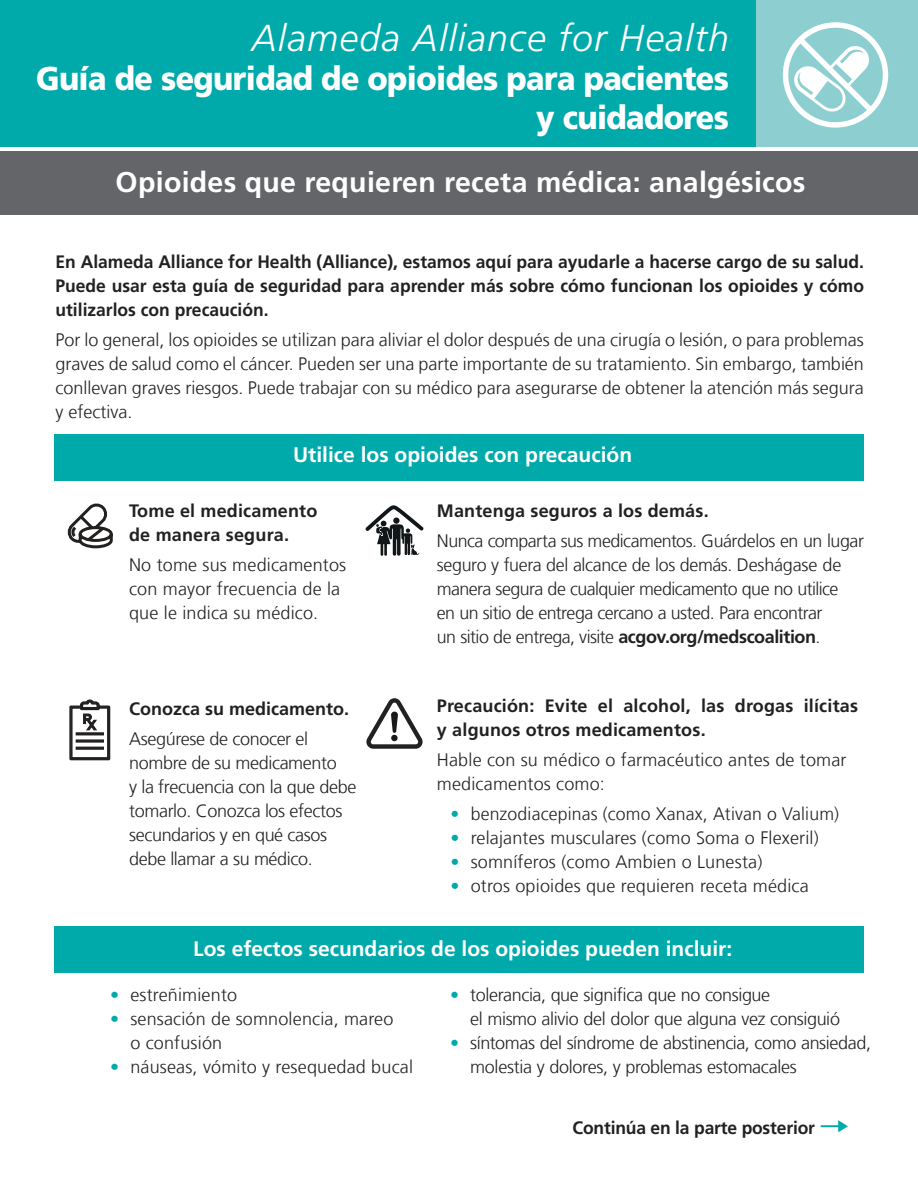
<style>
.page{position:relative;width:918px;height:1188px;background:#fff}
.page>*{position:absolute;margin:0;border:0;box-sizing:border-box;transform-origin:0 0}
.t1{font:italic 300 43.05px/54.4px "Frutiger LT Std";letter-spacing:.01em;color:#fff;text-align:right}
.t2{font:italic 300 37.5px "Frutiger LT Std";letter-spacing:.03em;color:#fff}
.t3{font:700 36px "Frutiger LT Com";color:#fff}
.t4{font:900 33px/39px "Frutiger LT Com";letter-spacing:-.02em;color:#fff;text-align:right;scale:.92 1}
.t5{font:700 28.5px "Frutiger LT Com";letter-spacing:.01em;color:#fff}
.Bullets{font:700 21px "Frutiger LT Com";color:#fff}
.Bullets-2{font:300 18px/24px "Frutiger LT Com";color:#232020;text-align:justify}
.Body_Text{font:300 18px/24px "Frutiger LT Com";letter-spacing:-.02em;color:#232020}
.Body_Text-2{font:700 18px/24px "Frutiger LT Com";letter-spacing:.01em;color:#232020}
.Bullets-3{font:300 18px/24px "Frutiger LT Com";letter-spacing:-.02em;color:#232020}
.Body_Text-3{font:300 18px/24px "Frutiger LT Com";letter-spacing:.01em;color:#232020}
.Bullets-4{font:700 18px "Frutiger LT Com";letter-spacing:-.01em;color:#232020}
.s1{font-family:"Frutiger LT Com";font-weight:900;font-style:normal}
.s2{font-weight:700}
.s3{color:#00aaab}
.s4{font-family:"ST Heiti TC";font-weight:300;font-size:30px;color:#00aaab}
</style>
<div class="page">
<div style="left:756px;top:0;width:162px;height:147px;background:#8dcfd1"></div>
<div style="left:0;top:0;width:756px;height:147px;background:#00aaab"></div>
<div style="left:0;top:152px;width:918px;height:63px;background:#646568"></div>
<div style="left:783px;top:22px;width:105px;height:106px;border:5px solid #fff;border-radius:50%"></div>
<svg style="left:792px;top:33px;width:86px;height:84px"></svg>
<div style="left:55px;top:926px;width:809px;height:47px;background:#00aaab"></div>
<div style="left:55px;top:434px;width:809px;height:47px;background:#00aaab"></div>
<svg style="left:366px;top:698px;width:57px;height:51px"></svg>
<svg style="left:69px;top:699px;width:42px;height:62px"></svg>
<div style="left:76px;top:732px;width:28px;height:3px;border:1px solid #232020"></div>
<div style="left:76px;top:739px;width:28px;height:4px;border:1px solid #232020"></div>
<div style="left:76px;top:747px;width:28px;height:3px;border:1px solid #232020"></div>
<svg style="left:365px;top:505px;width:59px;height:51px"></svg>
<svg style="left:67px;top:503px;width:46px;height:46px"></svg>
<p class="t2" style="left:252px;top:16px;width:479px">Alameda Alliance for Health</p>
<p class="t4" style="left:36px;top:59px;width:755px">Guía de seguridad de opioides para pacientes y cuidadores</p>
<p class="t5" style="left:116px;top:165px;width:691px">Opioides que requieren receta médica: analgésicos</p>
<p class="t1" style="left:52px;top:40px;width:678px">Deseamos que usted y su bebé estén <span class="s1">sanos y seguros</span></p>
<p class="t3" style="left:350px;top:163px;width:228px">Sueño seguro</p>
<p class="Body_Text-2" style="left:56px;top:249px;width:810px;text-align:justify">En Alameda Alliance for Health (Alliance), estamos aquí para ayudarle a hacerse cargo de su salud.<br>Puede usar esta guía de seguridad para aprender más sobre cómo funcionan los opioides y cómo utilizarlos con precaución.</p>
<p class="Bullets-2" style="left:56px;top:328px;width:810px">Por lo general, los opioides se utilizan para aliviar el dolor después de una cirugía o lesión, o para problemas graves de salud como el cáncer. Pueden ser una parte importante de su tratamiento. Sin embargo, también conllevan graves riesgos. Puede trabajar con su médico para asegurarse de obtener la atención más segura y efectiva.</p>
<p class="Bullets" style="left:293px;top:443px;width:341px">Utilice los opioides con precaución</p>
<p class="Body_Text-2" style="left:129px;top:499px;width:190px">Tome el medicamento de manera segura.</p>
<p class="Body_Text-3" style="left:129px;top:553px;width:219px">No tome sus medicamentos con mayor frecuencia de la que le indica su médico.</p>
<p class="Body_Text-2" style="left:129px;top:697px;width:222px">Conozca su medicamento.</p>
<p class="Body_Text" style="left:129px;top:727px;width:229px">Asegúrese de conocer el nombre de su medicamento<br>y la frecuencia con la que debe tomarlo. Conozca los efectos secundarios y en qué casos debe llamar a su médico.</p>
<p class="Body_Text-2" style="left:437px;top:499px;width:273px">Mantenga seguros a los demás.</p>
<p class="Body_Text" style="left:437px;top:529px;width:429px">Nunca comparta sus medicamentos. Guárdelos en un lugar seguro y fuera del alcance de los demás. Deshágase de manera segura de cualquier medicamento que no utilice<br>en un sitio de entrega cercano a usted. Para encontrar<br>un sitio de entrega, visite <span class="s2">acgov.org/medscoalition</span>.</p>
<p class="Body_Text-2" style="left:437px;top:694px;width:423px">Precaución: Evite el alcohol, las drogas ilícitas y algunos otros medicamentos.</p>
<p class="Body_Text-3" style="left:437px;top:748px;width:411px">Hable con su médico o farmacéutico antes de tomar medicamentos como:</p>
<p class="Bullets-2" style="left:450px;top:802px;width:390px"><span class="s3">•</span> benzodiacepinas (como Xanax, Ativan o Valium)</p>
<p class="Bullets-2" style="left:450px;top:826px;width:370px"><span class="s3">•</span> relajantes musculares (como Soma o Flexeril)</p>
<p class="Bullets-2" style="left:450px;top:850px;width:313px"><span class="s3">•</span> somníferos (como Ambien o Lunesta)</p>
<p class="Bullets-2" style="left:450px;top:874px;width:360px"><span class="s3">•</span> otros opioides que requieren receta médica</p>
<p class="Bullets" style="left:193px;top:936px;width:541px">Los efectos secundarios de los opioides pueden incluir:</p>
<p class="Bullets-2" style="left:110px;top:983px;width:129px"><span class="s3">•</span> estreñimiento</p>
<p class="Bullets-2" style="left:130px;top:1007px;width:265px;text-indent:-20px"><span class="s3">•</span> sensación de somnolencia, mareo o confusión</p>
<p class="Bullets-2" style="left:110px;top:1055px;width:304px"><span class="s3">•</span> náuseas, vómito y resequedad bucal</p>
<p class="Bullets-3" style="left:470px;top:983px;width:371px;text-indent:-20px"><span class="s3">•</span> tolerancia, que significa que no consigue<br>el mismo alivio del dolor que alguna vez consiguió</p>
<p class="Bullets-3" style="left:470px;top:1031px;width:402px;text-indent:-20px"><span class="s3">•</span> síntomas del síndrome de abstinencia, como ansiedad, molestia y dolores, y problemas estomacales</p>
<p class="Bullets-4" style="left:573px;top:1117px;width:278px">Continúa en la parte posterior <span class="s4">→</span></p>
</div>
